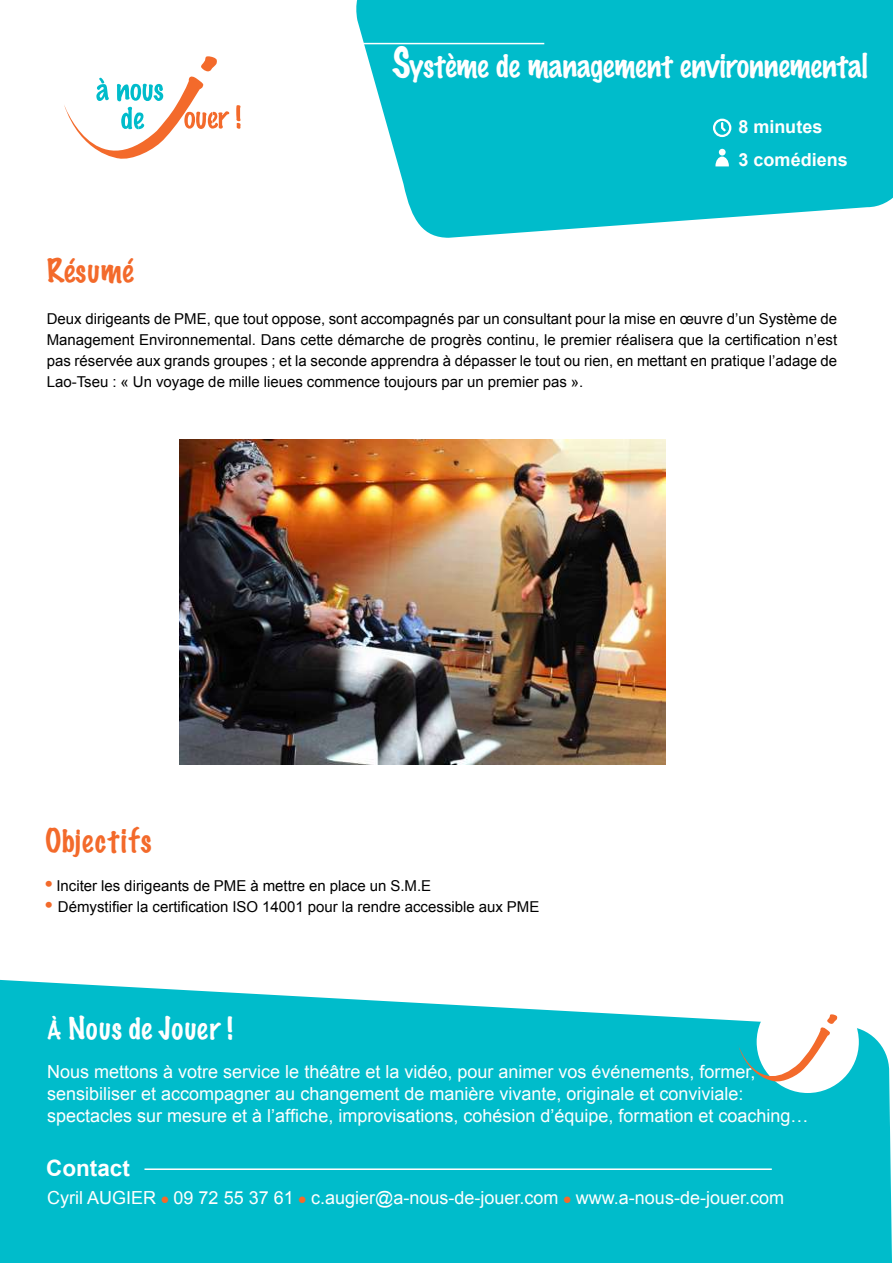
<style>
.page{position:relative;width:893px;height:1263px;background:#fff}
.page>*{position:absolute;margin:0;border:0;box-sizing:border-box;transform-origin:0 0}
.t1{font:100 30px "Marker Felt";letter-spacing:-.005em;color:#fff}
.t2{font:100 30px "Marker Felt";letter-spacing:.045em;color:#f36a2b}
.t3{font:100 30px "Marker Felt";letter-spacing:.025em;color:#f36a2b}
.t4{font:100 28.5px "Marker Felt";letter-spacing:.025em;color:#fff}
.t5{font:700 22.5px "Arial";color:#fff}
.t6{font:18px/21.6px "Arial";color:#fff}
.t7{font:700 18px/33.2px "Arial";color:#fff}
.t8{font:15px/21px "Arial";color:#000;text-align:justify}
.s1{font-size:37.5px}
.s2{font-weight:700;font-size:21px;color:#f36a2b}
.s3{font-size:15px;color:#f36a2b}
</style>
<div class="page">
<svg style="left:356px;top:0;width:537px;height:238px;background:#1dc3d1"></svg>
<svg style="left:64px;top:56px;width:177px;height:103px"></svg>
<svg style="left:0;top:979px;width:892px;height:284px;background:#16c1cf"></svg>
<hr style="left:144px;top:1168px;width:628px;height:2px;background:#fff">
<div style="left:757px;top:991px;width:102px;height:102px;background:#fff;border-radius:50%"></div>
<svg style="left:738px;top:1014px;width:99px;height:86px"></svg>
<hr style="left:344px;top:43px;width:200px;height:1px;background:#fff">
<svg style="left:715px;top:149px;width:14px;height:17px"></svg>
<svg style="left:713px;top:119px;width:18px;height:18px"></svg>
<img style="left:179px;top:439px;width:486px;height:325px">
<h1 class="t1" style="left:392px;top:42px;width:477px"><span class="s1">S</span>ystème de management environnemental</h1>
<p class="t7" style="left:738px;top:111px;width:111px">8 minutes<br>3 comédiens</p>
<h1 class="t3" style="left:47px;top:247px;width:88px">Résumé</h1>
<p class="t8" style="left:47px;top:308px;width:792px">Deux dirigeants de PME, que tout oppose, sont accompagnés par un consultant pour la mise en œuvre d’un Système de Management Environnemental. Dans cette démarche de progrès continu, le premier réalisera que la certification n’est pas réservée aux grands groupes ; et la seconde apprendra à dépasser le tout ou rien, en mettant en pratique l’adage de Lao-Tseu : « Un voyage de mille lieues commence toujours par un premier pas ».</p>
<h1 class="t2" style="left:45px;top:817px;width:108px">Objectifs</h1>
<p class="t8" style="left:45px;top:875px;width:388px"><span class="s2">•</span> Inciter les dirigeants de PME à mettre en place un S.M.E</p>
<p class="t8" style="left:45px;top:896px;width:496px"><span class="s2">•</span> Démystifier la certification ISO 14001 pour la rendre accessible aux PME</p>
<h2 class="t4" style="left:47px;top:1006px;width:187px">À Nous de Jouer !</h2>
<p class="t6" style="left:47px;top:1061px;width:763px">Nous mettons à votre service le théâtre et la vidéo, pour animer vos événements, former, sensibiliser et accompagner au changement de manière vivante, originale et conviviale: spectacles sur mesure et à l’affiche, improvisations, cohésion d’équipe, formation et coaching…</p>
<h3 class="t5" style="left:46px;top:1153px;width:85px">Contact</h3>
<p class="t6" style="left:47px;top:1187px;width:738px">Cyril AUGIER <span class="s3">●</span> 09 72 55 37 61 <span class="s3">●</span> c.augier@a-nous-de-jouer.com <span class="s3">●</span> www.a-nous-de-jouer.com</p>
</div>
